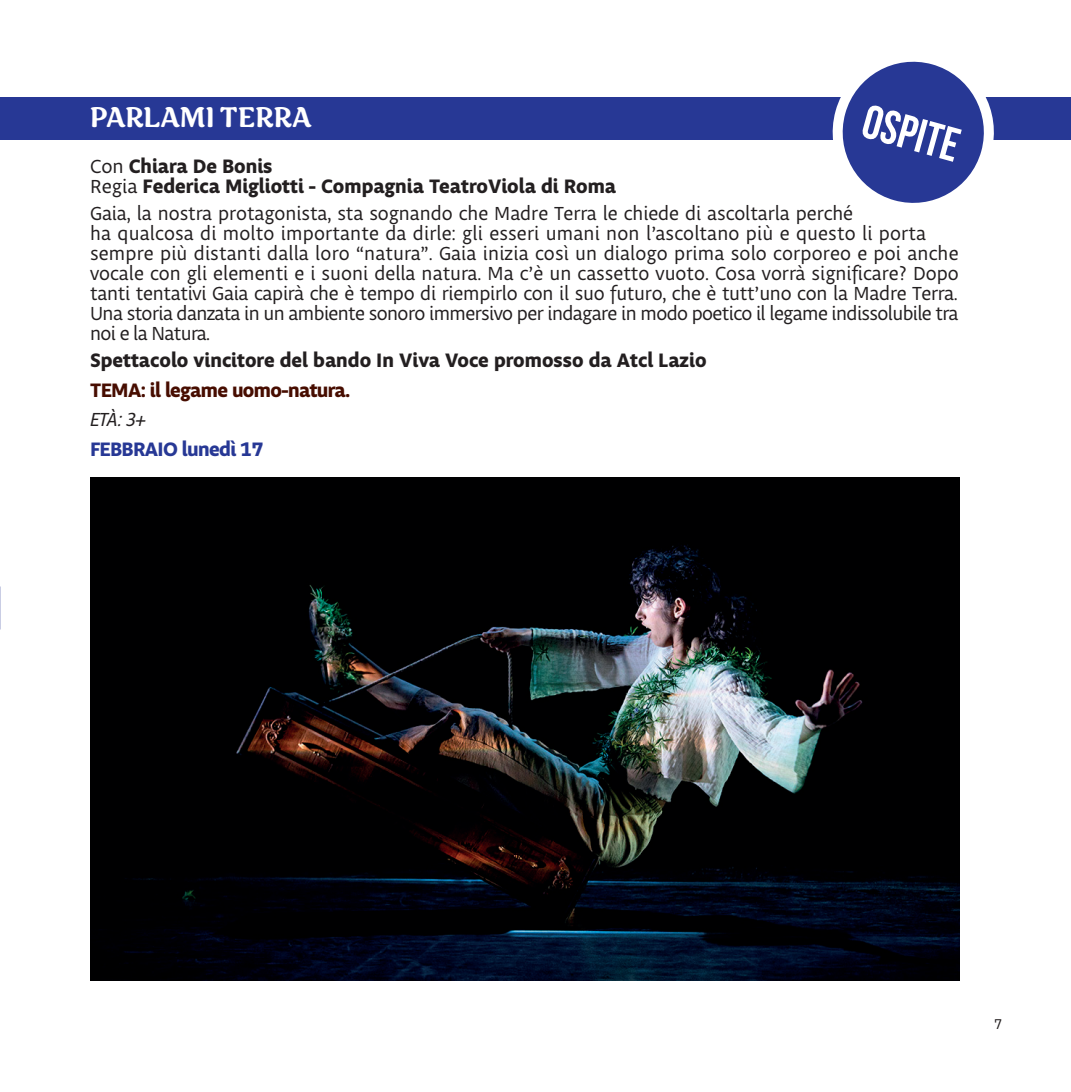
<style>
.page{position:relative;width:1071px;height:1092px;background:#fff}
.page>*{position:absolute;margin:0;border:0;box-sizing:border-box;transform-origin:0 0}
.t1{font:700 47.5px "Bebas Neue";color:#fff}
.t2{font:500 32.5px "Sirenia";color:#fff}
.t3{font:20px/20px "Obliqua Sans";color:#231f20}
.t4{font:700 20px/20px "Obliqua Sans";color:#231f20}
.t5{font:700 20px "Obliqua Sans";letter-spacing:-.03em;color:#470d00}
.t6{font:700 20px "Obliqua Sans";letter-spacing:-.03em;color:#273895}
.t7{font:italic 20px "Obliqua Sans";color:#231f20}
.t8{font:15px "Obliqua Sans";color:#231f20}
.s1{font-weight:400}
</style>
<div class="page">
<img style="left:90px;top:477px;width:869px;height:503px">
<div style="left:0;top:97px;width:1070px;height:43px;background:#273895"></div>
<svg style="left:832px;top:61px;width:162px;height:142px"></svg>
<h1 class="t1" style="left:870px;top:95px;width:100px;rotate:15deg">OSPITE</h1>
<h2 class="t2" style="left:90px;top:98px;width:222px">PARLAMI TERRA</h2>
<p class="t4" style="left:90px;top:157px;width:527px"><span class="s1">Con</span> Chiara De Bonis<br><span class="s1">Regia</span> Federica Migliotti - Compagnia TeatroViola di Roma</p>
<p class="t3" style="left:90px;top:204px;width:869px">Gaia, la nostra protagonista, sta sognando che Madre Terra le chiede di ascoltarla perché<br>ha qualcosa di molto importante da dirle: gli esseri umani non l’ascoltano più e questo li porta sempre più distanti dalla loro “natura”. Gaia inizia così un dialogo prima solo corporeo e poi anche vocale con gli elementi e i suoni della natura. Ma c’è un cassetto vuoto. Cosa vorrà significare? Dopo tanti tentativi Gaia capirà che è tempo di riempirlo con il suo futuro, che è tutt’uno con la Madre Terra.<br>Una storia danzata in un ambiente sonoro immersivo per indagare in modo poetico il legame indissolubile tra noi e la Natura.</p>
<p class="t4" style="left:90px;top:351px;width:617px">Spettacolo vincitore del bando In Viva Voce promosso da Atcl Lazio</p>
<p class="t5" style="left:90px;top:378px;width:262px">TEMA: il legame uomo-natura.</p>
<p class="t7" style="left:90px;top:409px;width:57px">ETÀ: 3+</p>
<p class="t6" style="left:90px;top:437px;width:175px">FEBBRAIO lunedì 17</p>
<p class="t8" style="left:993px;top:1015px;width:10px">7</p>
</div>
